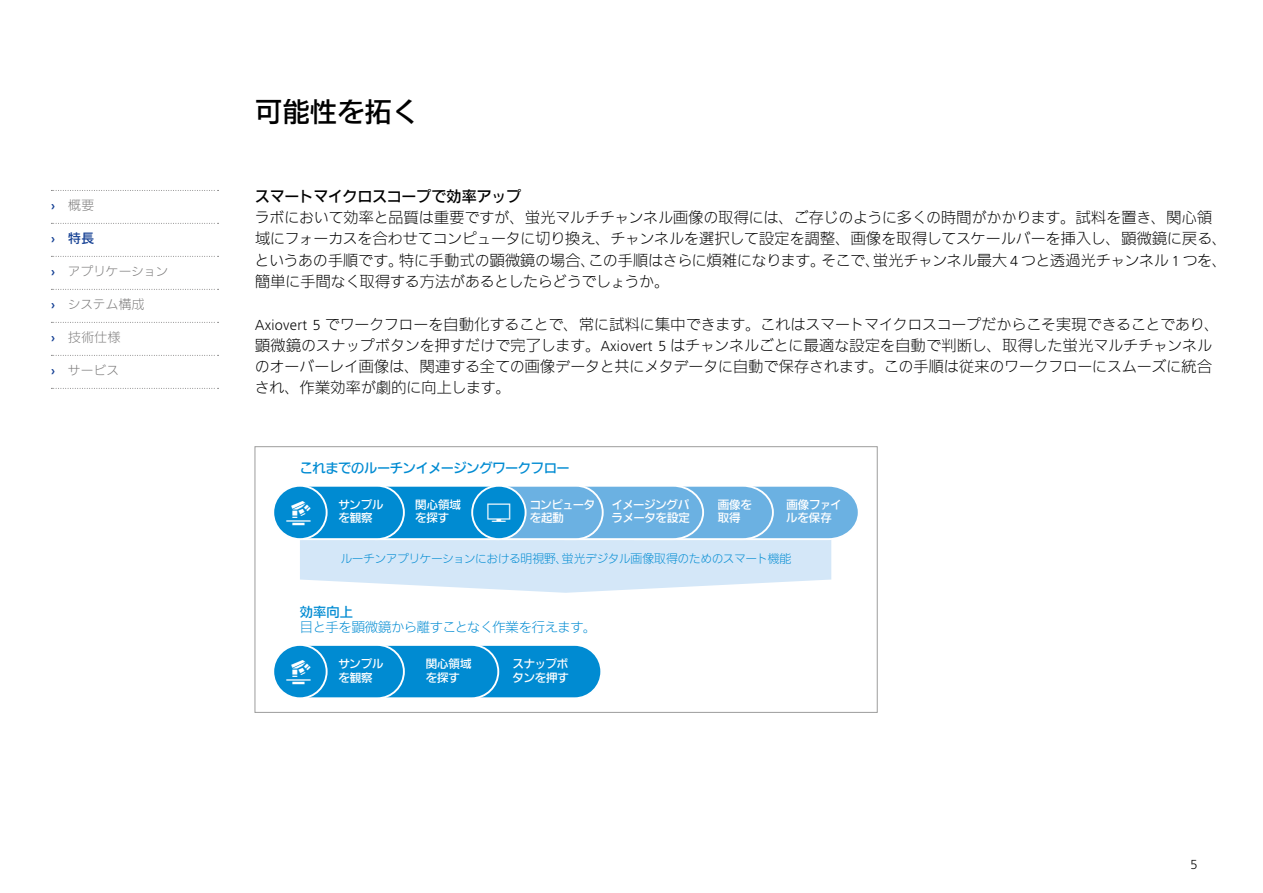
<style>
.page{position:relative;width:1263px;height:893px;background:#fff}
.page>*{position:absolute;margin:0;border:0;box-sizing:border-box;transform-origin:0 0}
.t1{font:500 27px "Iwa N Go Pro";letter-spacing:.015em;color:#000}
.t2{font:300 15px/21.3px "Iwa N Go Pro";letter-spacing:-.005em;color:#000}
.t3{font:500 15px "Iwa N Go Pro";letter-spacing:-.02em;color:#000}
.t4{font:300 13.5px "ZEISS Frutiger Next W1 G";color:#000}
.t5{font:500 13.2px "Iwa N Go Pro";letter-spacing:-.025em;color:#008bd2}
.t6{font:300 13.2px "Iwa N Go Pro";letter-spacing:-.025em;color:#008bd2}
.t7{font:300 12.75px "Iwa N Go Pro";letter-spacing:-.005em;color:#7c7b7b}
.t8{font:500 12.75px "Iwa N Go Pro";color:#164194}
.t9{font:300 11.85px "Iwa N Go Pro";letter-spacing:-.035em;color:#008bd2}
.t10{font:500 11.4px/13.8px "Iwa N Go Pro";letter-spacing:-.015em;color:#fff}
.t11{font:500 11.4px/13.8px "Iwa N Go Pro";letter-spacing:-.055em;color:#fff}
.s1{font-family:"ZEISS Frutiger Next W1 G";font-weight:700;color:#164194}
.s2{font-family:"ZEISS Frutiger Next W1 G";font-weight:700}
.s3{font-family:"ZEISS Frutiger Next W1 G"}
</style>
<div class="page">
<div style="left:255px;top:446px;width:622px;height:267px;border:1px solid #9d9d9c"></div>
<svg style="left:51px;top:190px;width:168px;height:1px"></svg>
<svg style="left:51px;top:223px;width:168px;height:1px"></svg>
<svg style="left:51px;top:256px;width:168px;height:1px"></svg>
<svg style="left:51px;top:289px;width:168px;height:1px"></svg>
<svg style="left:51px;top:322px;width:168px;height:1px"></svg>
<svg style="left:51px;top:355px;width:168px;height:1px"></svg>
<svg style="left:51px;top:388px;width:168px;height:1px"></svg>
<svg style="left:274px;top:486px;width:584px;height:107px;background:#95caeb"></svg>
<svg style="left:274px;top:645px;width:327px;height:53px;background:#1695d5"></svg>
<p class="t7" style="left:51px;top:196px;width:45px"><span class="s1">›</span> 概要</p>
<p class="t8" style="left:51px;top:229px;width:45px"><span class="s2">›</span> 特長</p>
<p class="t7" style="left:51px;top:262px;width:119px"><span class="s1">›</span> アプリケーション</p>
<p class="t7" style="left:51px;top:295px;width:95px"><span class="s1">›</span> システム構成</p>
<p class="t7" style="left:51px;top:328px;width:71px"><span class="s1">›</span> 技術仕様</p>
<p class="t7" style="left:51px;top:361px;width:70px"><span class="s1">›</span> サービス</p>
<h1 class="t1" style="left:255px;top:91px;width:165px">可能性を拓く</h1>
<p class="t3" style="left:255px;top:185px;width:268px">スマートマイクロスコープで効率アップ</p>
<p class="t2" style="left:255px;top:206px;width:974px">ラボにおいて効率と品質は重要ですが、蛍光マルチチャンネル画像の取得には、ご存じのように多くの時間がかかります。試料を置き、関心領域にフォーカスを合わせてコンピュータに切り換え、チャンネルを選択して設定を調整、画像を取得してスケールバーを挿入し、顕微鏡に戻る、というあの手順です。特に手動式の顕微鏡の場合、この手順はさらに煩雑になります。そこで、蛍光チャンネル最大 <span class="s3">4</span> つと透過光チャンネル <span class="s3">1</span> つを、簡単に手間なく取得する方法があるとしたらどうでしょうか。</p>
<p class="t2" style="left:255px;top:312px;width:966px"><span class="s3">Axiovert 5</span> でワークフローを自動化することで、常に試料に集中できます。これはスマートマイクロスコープだからこそ実現できることであり、顕微鏡のスナップボタンを押すだけで完了します。<span class="s3">Axiovert 5</span> はチャンネルごとに最適な設定を自動で判断し、取得した蛍光マルチチャンネルのオーバーレイ画像は、関連する全ての画像データと共にメタデータに自動で保存されます。この手順は従来のワークフローにスムーズに統合され、作業効率が劇的に向上します。</p>
<p class="t5" style="left:300px;top:459px;width:272px">これまでのルーチンイメージングワークフロー</p>
<p class="t10" style="left:338px;top:497px;width:46px">サンプルを観察</p>
<p class="t10" style="left:415px;top:497px;width:47px">関心領域を探す</p>
<p class="t11" style="left:530px;top:497px;width:67px">コンピュータを起動</p>
<p class="t10" style="left:612px;top:497px;width:80px">イメージングパラメータを設定</p>
<p class="t10" style="left:718px;top:497px;width:36px">画像を取得</p>
<p class="t10" style="left:786px;top:497px;width:57px">画像ファイルを保存</p>
<p class="t9" style="left:340px;top:550px;width:452px">ルーチンアプリケーションにおける明視野、蛍光デジタル画像取得のためのスマート機能</p>
<p class="t5" style="left:300px;top:602px;width:55px">効率向上</p>
<p class="t6" style="left:300px;top:618px;width:298px">目と手を顕微鏡から離すことなく作業を行えます。</p>
<p class="t10" style="left:338px;top:656px;width:46px">サンプルを観察</p>
<p class="t10" style="left:426px;top:656px;width:47px">関心領域を探す</p>
<p class="t10" style="left:513px;top:656px;width:58px">スナップボタンを押す</p>
<p class="t4" style="left:1190px;top:855px;width:9px">5</p>
</div>
